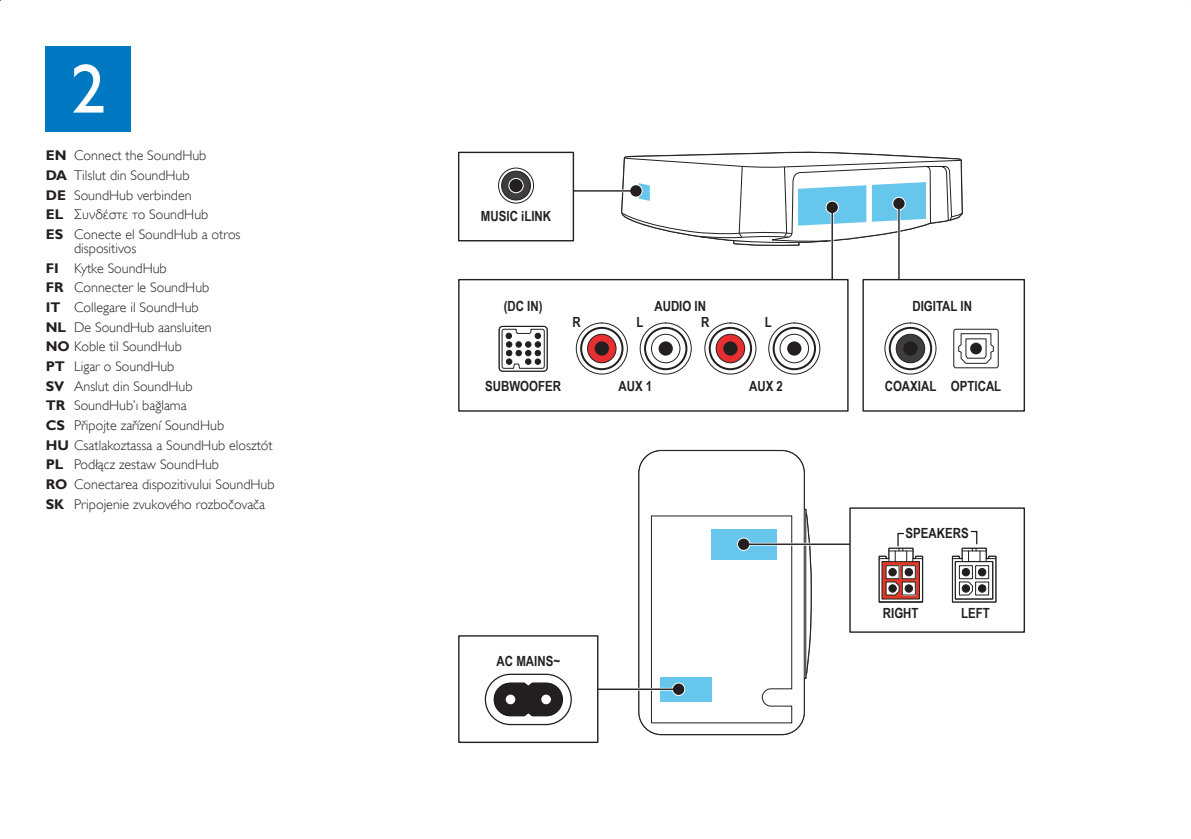
<style>
.page{position:relative;width:1191px;height:839px;background:#fff}
.page>*{position:absolute;margin:0;border:0;box-sizing:border-box;transform-origin:0 0}
.t1{font:70px "Gill Sans Alt One WGL";color:#fff}
.t2{font:14px/19.6px "Gill Sans Alt One WGL Light";color:#231f20}
.t3{font:700 14px "Arial Narrow";color:#231f20}
.s1{font-family:"Gill Sans Alt One WGL";font-weight:700}
</style>
<div class="page">
<svg style="left:621px;top:151px;width:342px;height:95px"></svg>
<div style="left:825px;top:201px;width:14px;height:13px;border:2px solid #fff;border-radius:50%"></div>
<div style="left:826px;top:202px;width:12px;height:11px;background:#231f20;border-radius:50%"></div>
<hr style="left:831px;top:207px;width:2px;height:178px;background:#231f20">
<hr style="left:897px;top:203px;width:3px;height:178px;background:#fff">
<div style="left:892px;top:197px;width:13px;height:13px;border:2px solid #fff;border-radius:50%"></div>
<div style="left:893px;top:198px;width:11px;height:11px;background:#231f20;border-radius:50%"></div>
<hr style="left:898px;top:203px;width:1px;height:178px;background:#231f20">
<hr style="left:576px;top:189px;width:60px;height:3px;background:#fff">
<div style="left:629px;top:184px;width:13px;height:14px;border:2px solid #fff;border-radius:50%"></div>
<div style="left:630px;top:185px;width:11px;height:12px;background:#231f20;border-radius:50%"></div>
<hr style="left:562px;top:190px;width:74px;height:2px;background:#231f20">
<div style="left:863px;top:280px;width:161px;height:131px;background:#fff"></div>
<div style="left:862px;top:279px;width:163px;height:133px;border:1px solid #231f20"></div>
<div style="left:889px;top:327px;width:43px;height:43px;border:2px solid #231f20;border-radius:50%"></div>
<div style="left:896px;top:334px;width:28px;height:29px;background:#3e3e3f;border-radius:50%"></div>
<div style="left:896px;top:334px;width:29px;height:29px;border:1px solid #231f20;border-radius:50%"></div>
<div style="left:903px;top:341px;width:14px;height:15px;background:#231f20;border-radius:50%"></div>
<div style="left:884px;top:323px;width:52px;height:51px;border:1px solid #231f20;border-radius:50%"></div>
<div style="left:953px;top:329px;width:45px;height:39px;border:1px solid #231f20;border-radius:2px"></div>
<svg style="left:958px;top:333px;width:36px;height:31px"></svg>
<div style="left:970px;top:343px;width:12px;height:11px;background:#231f20;border-radius:50%"></div>
<div style="left:459px;top:152px;width:114px;height:89px;background:#fff"></div>
<div style="left:458px;top:152px;width:116px;height:89px;border:1px solid #231f20"></div>
<div style="left:501px;top:171px;width:29px;height:29px;background:#3e3e3f;border-radius:50%"></div>
<div style="left:501px;top:171px;width:29px;height:29px;border:1px solid #231f20;border-radius:50%"></div>
<div style="left:509px;top:178px;width:14px;height:15px;background:#231f20;border-radius:50%"></div>
<div style="left:508px;top:178px;width:15px;height:15px;border:1px solid #fff;border-radius:50%"></div>
<div style="left:498px;top:168px;width:36px;height:35px;border:1px solid #231f20;border-radius:50%"></div>
<div style="left:459px;top:280px;width:389px;height:131px;background:#fff"></div>
<div style="left:458px;top:279px;width:390px;height:133px;border:1px solid #231f20"></div>
<div style="left:580px;top:327px;width:43px;height:43px;border:2px solid #231f20;border-radius:50%"></div>
<div style="left:587px;top:334px;width:29px;height:29px;background:#e82f30;border-radius:50%"></div>
<div style="left:587px;top:334px;width:29px;height:29px;border:1px solid #231f20;border-radius:50%"></div>
<div style="left:594px;top:341px;width:15px;height:15px;background:#231f20;border-radius:50%"></div>
<div style="left:576px;top:323px;width:52px;height:51px;border:1px solid #231f20;border-radius:50%"></div>
<div style="left:498px;top:326px;width:50px;height:46px;border:1px solid #231f20;border-radius:3px"></div>
<div style="left:499px;top:326px;width:48px;height:45px;border:1px solid #231f20;border-radius:3px"></div>
<svg style="left:501px;top:328px;width:44px;height:41px"></svg>
<div style="left:644px;top:327px;width:43px;height:43px;border:2px solid #231f20;border-radius:50%"></div>
<div style="left:651px;top:334px;width:29px;height:29px;border:1px solid #231f20;border-radius:50%"></div>
<div style="left:658px;top:341px;width:15px;height:15px;background:#231f20;border-radius:50%"></div>
<div style="left:640px;top:323px;width:51px;height:51px;border:1px solid #231f20;border-radius:50%"></div>
<div style="left:709px;top:327px;width:43px;height:43px;border:2px solid #231f20;border-radius:50%"></div>
<div style="left:716px;top:334px;width:28px;height:29px;background:#e82f30;border-radius:50%"></div>
<div style="left:716px;top:334px;width:29px;height:29px;border:1px solid #231f20;border-radius:50%"></div>
<div style="left:723px;top:341px;width:14px;height:15px;background:#231f20;border-radius:50%"></div>
<div style="left:704px;top:323px;width:52px;height:51px;border:1px solid #231f20;border-radius:50%"></div>
<div style="left:772px;top:327px;width:44px;height:43px;border:2px solid #231f20;border-radius:50%"></div>
<div style="left:779px;top:334px;width:30px;height:29px;border:1px solid #231f20;border-radius:50%"></div>
<div style="left:787px;top:341px;width:14px;height:15px;background:#231f20;border-radius:50%"></div>
<div style="left:768px;top:323px;width:52px;height:51px;border:1px solid #231f20;border-radius:50%"></div>
<svg style="left:638px;top:449px;width:169px;height:287px"></svg>
<svg style="left:805px;top:513px;width:7px;height:175px"></svg>
<div style="left:803px;top:509px;width:3px;height:169px;border:1px solid #231f20"></div>
<div style="left:639px;top:451px;width:165px;height:283px;background:#fff;border-radius:23px"></div>
<div style="left:638px;top:450px;width:166px;height:285px;border:1px solid #231f20;border-radius:23px"></div>
<svg style="left:650px;top:515px;width:142px;height:209px"></svg>
<hr style="left:743px;top:543px;width:247px;height:3px;background:#fff">
<div style="left:737px;top:537px;width:13px;height:14px;border:2px solid #fff;border-radius:50%"></div>
<div style="left:738px;top:538px;width:11px;height:12px;background:#231f20;border-radius:50%"></div>
<hr style="left:743px;top:543px;width:247px;height:2px;background:#231f20">
<div style="left:850px;top:508px;width:174px;height:124px;background:#fff"></div>
<div style="left:849px;top:507px;width:176px;height:126px;border:1px solid #231f20"></div>
<hr style="left:496px;top:688px;width:182px;height:3px;background:#fff">
<div style="left:672px;top:683px;width:13px;height:13px;border:2px solid #fff;border-radius:50%"></div>
<div style="left:673px;top:684px;width:11px;height:11px;background:#231f20;border-radius:50%"></div>
<hr style="left:496px;top:688px;width:182px;height:2px;background:#231f20">
<div style="left:459px;top:636px;width:139px;height:106px;background:#fff"></div>
<div style="left:458px;top:635px;width:140px;height:108px;border:1px solid #231f20"></div>
<div style="left:485px;top:674px;width:87px;height:51px;border:1px solid #231f20;border-radius:25px"></div>
<svg style="left:493px;top:682px;width:71px;height:35px;background:#494646"></svg>
<div style="left:542px;top:695px;width:8px;height:9px;background:#fff;border-radius:50%"></div>
<div style="left:541px;top:695px;width:10px;height:9px;border:1px solid #fff;border-radius:50%"></div>
<div style="left:506px;top:695px;width:9px;height:9px;background:#fff;border-radius:50%"></div>
<div style="left:506px;top:695px;width:9px;height:9px;border:1px solid #fff;border-radius:50%"></div>
<svg style="left:878px;top:532px;width:46px;height:71px"></svg>
<svg style="left:951px;top:530px;width:46px;height:73px"></svg>
<div style="left:46px;top:46px;width:85px;height:85px;background:#0079c2"></div>
<h1 class="t1" style="left:71px;top:48px;width:36px">2</h1>
<p class="t2" style="left:46px;top:146px;width:196px"><span class="s1">EN</span> Connect the SoundHub<br><span class="s1">DA</span> Tilslut din SoundHub<br><span class="s1">DE</span> SoundHub verbinden<br><span class="s1">EL</span> Συνδέστε το SoundHub<br><span class="s1">ES</span> Conecte el SoundHub a otros</p>
<p class="t2" style="left:46px;top:238px;width:230px;text-indent:28px">dispositivos<br><span class="s1">FI</span> Kytke SoundHub<br><span class="s1">FR</span> Connecter le SoundHub<br><span class="s1">IT</span> Collegare il SoundHub<br><span class="s1">NL</span> De SoundHub aansluiten<br><span class="s1">NO</span> Koble til SoundHub<br><span class="s1">PT</span> Ligar o SoundHub<br><span class="s1">SV</span> Anslut din SoundHub<br><span class="s1">TR</span> SoundHub’ı bağlama<br><span class="s1">CS</span> Připojte zařízení SoundHub<br><span class="s1">HU</span> Csatlakoztassa a SoundHub elosztót<br><span class="s1">PL</span> Podłącz zestaw SoundHub<br><span class="s1">RO</span> Conectarea dispozitivului SoundHub<br><span class="s1">SK</span> Pripojenie zvukového rozbočovača</p>
<p class="t3" style="left:481px;top:208px;width:72px">MUSIC iLINK</p>
<p class="t3" style="left:504px;top:298px;width:40px">(DC IN)</p>
<p class="t3" style="left:572px;top:314px;width:10px">R</p>
<p class="t3" style="left:485px;top:378px;width:77px">SUBWOOFER</p>
<p class="t3" style="left:654px;top:298px;width:53px">AUDIO IN</p>
<p class="t3" style="left:636px;top:314px;width:9px">L</p>
<p class="t3" style="left:701px;top:314px;width:10px">R</p>
<p class="t3" style="left:765px;top:314px;width:9px">L</p>
<p class="t3" style="left:618px;top:378px;width:35px">AUX 1</p>
<p class="t3" style="left:749px;top:378px;width:35px">AUX 2</p>
<p class="t3" style="left:496px;top:653px;width:65px">AC MAINS~</p>
<p class="t3" style="left:912px;top:298px;width:61px">DIGITAL IN</p>
<p class="t3" style="left:884px;top:378px;width:118px">COAXIAL OPTICAL</p>
<p class="t3" style="left:905px;top:525px;width:65px">SPEAKERS</p>
<p class="t3" style="left:883px;top:605px;width:37px">RIGHT</p>
<p class="t3" style="left:961px;top:605px;width:30px">LEFT</p>
</div>
